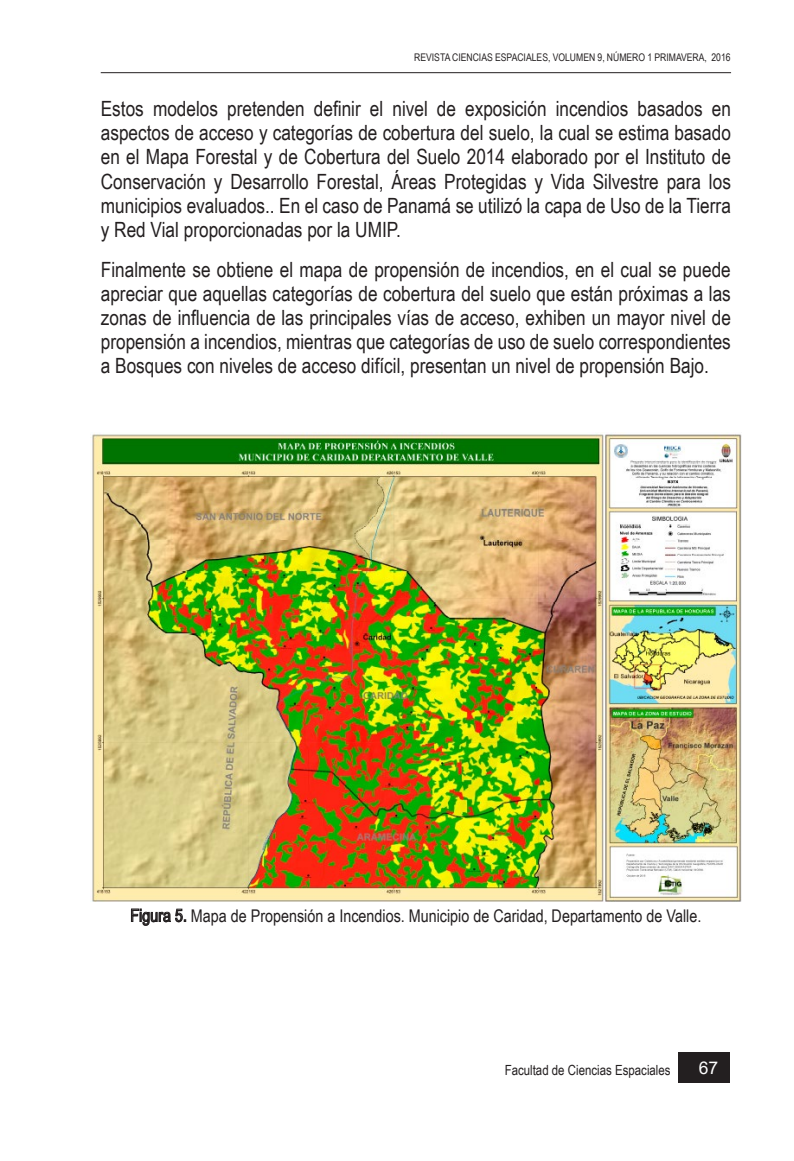
<style>
.page{position:relative;width:794px;height:1161px;background:#fff}
.page>*{position:absolute;margin:0;border:0;box-sizing:border-box;transform-origin:0 0}
.Subtitulo{font:21px/24.2px "Arial Narrow";color:#231f20;text-align:justify}
.Subtitulo-2{font:17.5px "Arial Narrow";color:#231f20}
.t1{font:17.5px "Arial";color:#fff}
.t2{font:14px "Arial Narrow";color:#231f20}
.t3{font:10.5px "Arial Narrow";color:#231f20}
</style>
<div class="page">
<div style="left:678px;top:1052px;width:51px;height:30px;background:#231f20"></div>
<hr style="left:101px;top:72px;width:630px;height:1px;background:#231f20">
<img style="left:92px;top:432px;width:649px;height:469px">
<svg style="left:131px;top:908px;width:55px;height:18px"></svg>
<p class="t3" style="left:414px;top:50px;width:318px">REVISTA CIENCIAS ESPACIALES, VOLUMEN 9, NÚMERO 1 PRIMAVERA, 2016</p>
<p class="Subtitulo" style="left:101px;top:96px;width:631px">Estos modelos pretenden definir el nivel de exposición incendios basados en aspectos de acceso y categorías de cobertura del suelo, la cual se estima basado en el Mapa Forestal y de Cobertura del Suelo 2014 elaborado por el Instituto de Conservación y Desarrollo Forestal, Áreas Protegidas y Vida Silvestre para los municipios evaluados.. En el caso de Panamá se utilizó la capa de Uso de la Tierra y Red Vial proporcionadas por la UMIP.</p>
<p class="Subtitulo" style="left:101px;top:256px;width:631px">Finalmente se obtiene el mapa de propensión de incendios, en el cual se puede apreciar que aquellas categorías de cobertura del suelo que están próximas a las zonas de influencia de las principales vías de acceso, exhiben un mayor nivel de propensión a incendios, mientras que categorías de uso de suelo correspondientes a Bosques con niveles de acceso difícil, presentan un nivel de propensión Bajo.</p>
<p class="Subtitulo-2" style="left:130px;top:902px;width:572px">Figura 5. Mapa de Propensión a Incendios. Municipio de Caridad, Departamento de Valle.</p>
<p class="t2" style="left:505px;top:1060px;width:167px">Facultad de Ciencias Espaciales</p>
<p class="t1" style="left:699px;top:1056px;width:21px">67</p>
</div>
